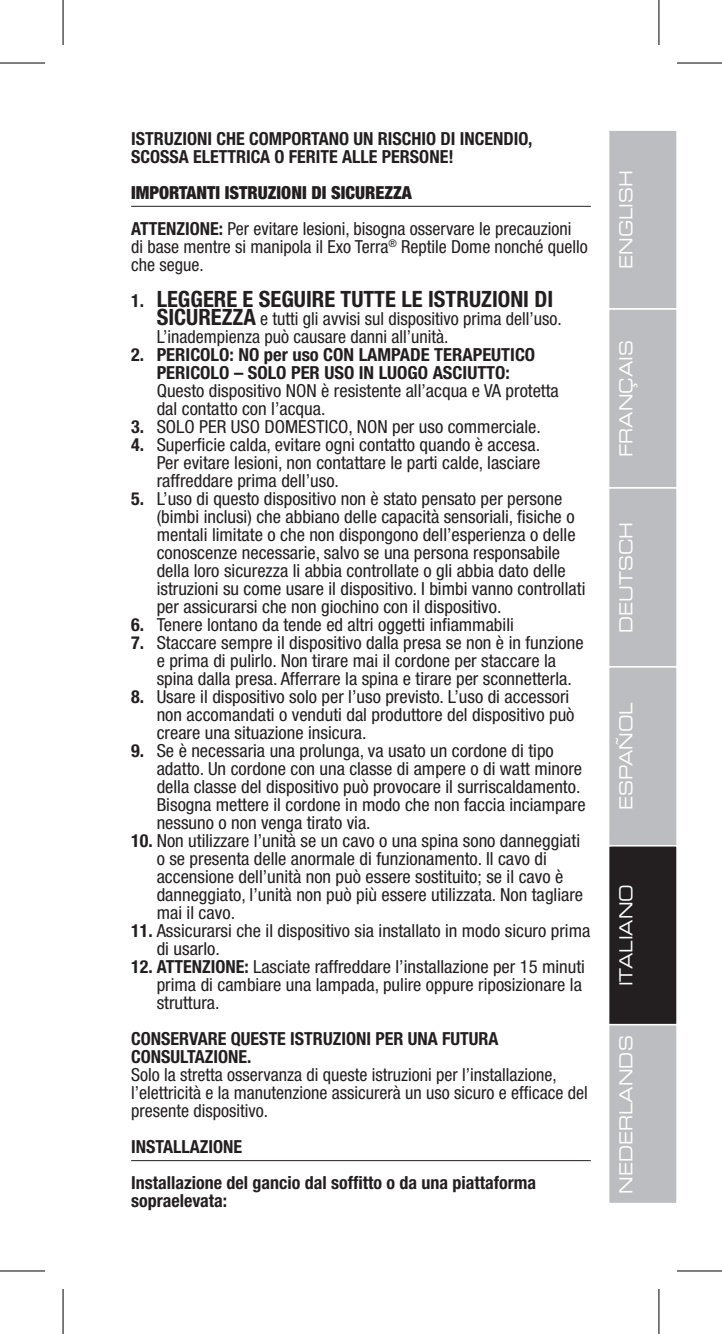
<style>
.page{position:relative;width:722px;height:1334px;background:#fff}
.page>*{position:absolute;margin:0;border:0;box-sizing:border-box;transform-origin:0 0}
.t1{font:700 condensed 22.5px "Helvetica Neue";color:#231f20}
.t2{font:condensed 18px/18px "Helvetica Neue";color:#231f20}
.t3{font:700 condensed 18px/18px "Helvetica Neue";color:#231f20}
.t4{font:18px "Eurostile Extended Two";color:#fff;scale:.9 1}
.s1{font-weight:900}
.s2{font-weight:700}
.s3{font-size:18px}
.s4{font-weight:700;font-size:22.5px}
</style>
<div class="page">
<div style="left:607px;top:129px;width:70px;height:181px;background:#bcbdc0;border:2px solid #fff"></div>
<div style="left:607px;top:308px;width:70px;height:180px;background:#bcbdc0;border:2px solid #fff"></div>
<div style="left:607px;top:487px;width:70px;height:180px;background:#bcbdc0;border:2px solid #fff"></div>
<div style="left:607px;top:666px;width:70px;height:180px;background:#bcbdc0;border:2px solid #fff"></div>
<div style="left:608px;top:846px;width:68px;height:178px;background:#231f20"></div>
<div style="left:607px;top:845px;width:70px;height:180px;border:2px solid #fff"></div>
<div style="left:607px;top:1024px;width:70px;height:180px;background:#bcbdc0;border:2px solid #fff"></div>
<hr style="left:131px;top:206px;width:459px;height:1px;background:#231f20">
<hr style="left:131px;top:1160px;width:459px;height:1px;background:#231f20">
<svg style="left:659px;top:0;width:1px;height:45px"></svg>
<svg style="left:659px;top:1289px;width:1px;height:45px"></svg>
<hr style="left:0;top:62px;width:45px;height:2px;background:#000">
<hr style="left:676px;top:62px;width:45px;height:2px;background:#000">
<hr style="left:0;top:1270px;width:45px;height:1px;background:#000">
<hr style="left:676px;top:1270px;width:45px;height:1px;background:#000">
<hr style="left:62px;top:0;width:2px;height:45px;background:#000">
<hr style="left:62px;top:1289px;width:2px;height:45px;background:#000">
<hr style="left:658px;top:0;width:1px;height:45px;background:#000">
<hr style="left:658px;top:1289px;width:1px;height:45px;background:#000">
<p class="t3" style="left:131px;top:129px;width:402px">ISTRUZIONI CHE COMPORTANO UN RISCHIO DI INCENDIO,<br>SCOSSA ELETTRICA O FERITE ALLE PERSONE!</p>
<p class="t2" style="left:131px;top:175px;width:441px;line-height:36px"><span class="s1">IMPORTANTI ISTRUZIONI DI SICUREZZA<br></span><span class="s2">ATTENZIONE:</span> Per evitare lesioni, bisogna osservare le precauzioni</p>
<p class="t2" style="left:131px;top:238px;width:458px">di base mentre si manipola il Exo Terra<sup>®</sup> Reptile Dome nonché quello che segue.</p>
<p class="t1" style="left:131px;top:285px;width:423px"><span class="s3">1.</span> LEGGERE E SEGUIRE TUTTE LE ISTRUZIONI DI</p>
<p class="t2" style="left:157px;top:310px;width:406px"><span class="s4">SICUREZZA</span> e tutti gli avvisi sul dispositivo prima dell’uso.<br>L’inadempienza può causare danni all’unità.</p>
<p class="t3" style="left:131px;top:345px;width:405px;text-align:center">2. PERICOLO: NO per uso CON LAMPADE TERAPEUTICO<br>PERICOLO – SOLO PER USO IN LUOGO ASCIUTTO:</p>
<p class="t2" style="left:157px;top:382px;width:403px">Questo dispositivo NON è resistente all’acqua e VA protetta dal contatto con l’acqua.</p>
<p class="t2" style="left:131px;top:418px;width:411px"><span class="s2">3.</span> SOLO PER USO DOMESTICO, NON per uso commerciale.</p>
<p class="t2" style="left:157px;top:436px;width:385px;text-align:justify;text-indent:-26px"><span class="s2">4.</span> Superficie calda, evitare ogni contatto quando è accesa.<br>Per evitare lesioni, non contattare le parti calde, lasciare raffreddare prima dell’uso.</p>
<p class="t2" style="left:157px;top:490px;width:430px;text-indent:-26px"><span class="s2">5.</span> L’uso di questo dispositivo non è stato pensato per persone (bimbi inclusi) che abbiano delle capacità sensoriali, fisiche o mentali limitate o che non dispongono dell’esperienza o delle conoscenze necessarie, salvo se una persona responsabile della loro sicurezza li abbia controllate o gli abbia dato delle istruzioni su come usare il dispositivo. I bimbi vanno controllati per assicurarsi che non giochino con il dispositivo.</p>
<p class="t2" style="left:131px;top:616px;width:384px"><span class="s2">6.</span> Tenere lontano da tende ed altri oggetti infiammabili</p>
<p class="t2" style="left:157px;top:634px;width:428px;text-indent:-26px"><span class="s2">7.</span> Staccare sempre il dispositivo dalla presa se non è in funzione e prima di pulirlo. Non tirare mai il cordone per staccare la spina dalla presa. Afferrare la spina e tirare per sconnetterla.</p>
<p class="t2" style="left:157px;top:688px;width:419px;text-indent:-26px"><span class="s2">8.</span> Usare il dispositivo solo per l’uso previsto. L’uso di accessori non accomandati o venduti dal produttore del dispositivo può creare una situazione insicura.</p>
<p class="t2" style="left:157px;top:742px;width:430px;text-indent:-26px"><span class="s2">9.</span> Se è necessaria una prolunga, va usato un cordone di tipo adatto. Un cordone con una classe di ampere o di watt minore della classe del dispositivo può provocare il surriscaldamento.<br>Bisogna mettere il cordone in modo che non faccia inciampare nessuno o non venga tirato via.</p>
<p class="t2" style="left:157px;top:832px;width:428px;text-indent:-26px"><span class="s2">10.</span> Non utilizzare l’unità se un cavo o una spina sono danneggiati o se presenta delle anormale di funzionamento. Il cavo di accensione dell’unità non può essere sostituito; se il cavo è danneggiato, l’unità non può più essere utilizzata. Non tagliare mai il cavo.</p>
<p class="t2" style="left:157px;top:922px;width:435px;text-indent:-26px"><span class="s2">11.</span> Assicurarsi che il dispositivo sia installato in modo sicuro prima di usarlo.</p>
<p class="t2" style="left:157px;top:958px;width:429px;text-indent:-26px"><span class="s2">12. ATTENZIONE:</span> Lasciate raffreddare l’installazione per 15 minuti prima di cambiare una lampada, pulire oppure riposizionare la struttura.</p>
<p class="t3" style="left:131px;top:1029px;width:369px">CONSERVARE QUESTE ISTRUZIONI PER UNA FUTURA<br>CONSULTAZIONE.</p>
<p class="t2" style="left:131px;top:1066px;width:458px">Solo la stretta osservanza di queste istruzioni per l’installazione, l’elettricità e la manutenzione assicurerà un uso sicuro e efficace del presente dispositivo.</p>
<p class="t3" style="left:131px;top:1128px;width:406px;line-height:36px">INSTALLAZIONE<br>Installazione del gancio dal soffitto o da una piattaforma</p>
<p class="t3" style="left:131px;top:1191px;width:97px">sopraelevata:</p>
<p class="t4" style="left:613px;top:269px;width:111px;rotate:-90deg">ENGLISH</p>
<p class="t4" style="left:613px;top:457px;width:132px;rotate:-90deg">FRANÇAIS</p>
<p class="t4" style="left:613px;top:633px;width:125px;rotate:-90deg">DEUTSCH</p>
<p class="t4" style="left:613px;top:810px;width:122px;rotate:-90deg">ESPAÑOL</p>
<p class="t4" style="left:613px;top:986px;width:115px;rotate:-90deg">ITALIANO</p>
<p class="t4" style="left:613px;top:1193px;width:177px;rotate:-90deg">NEDERLANDS</p>
</div>
